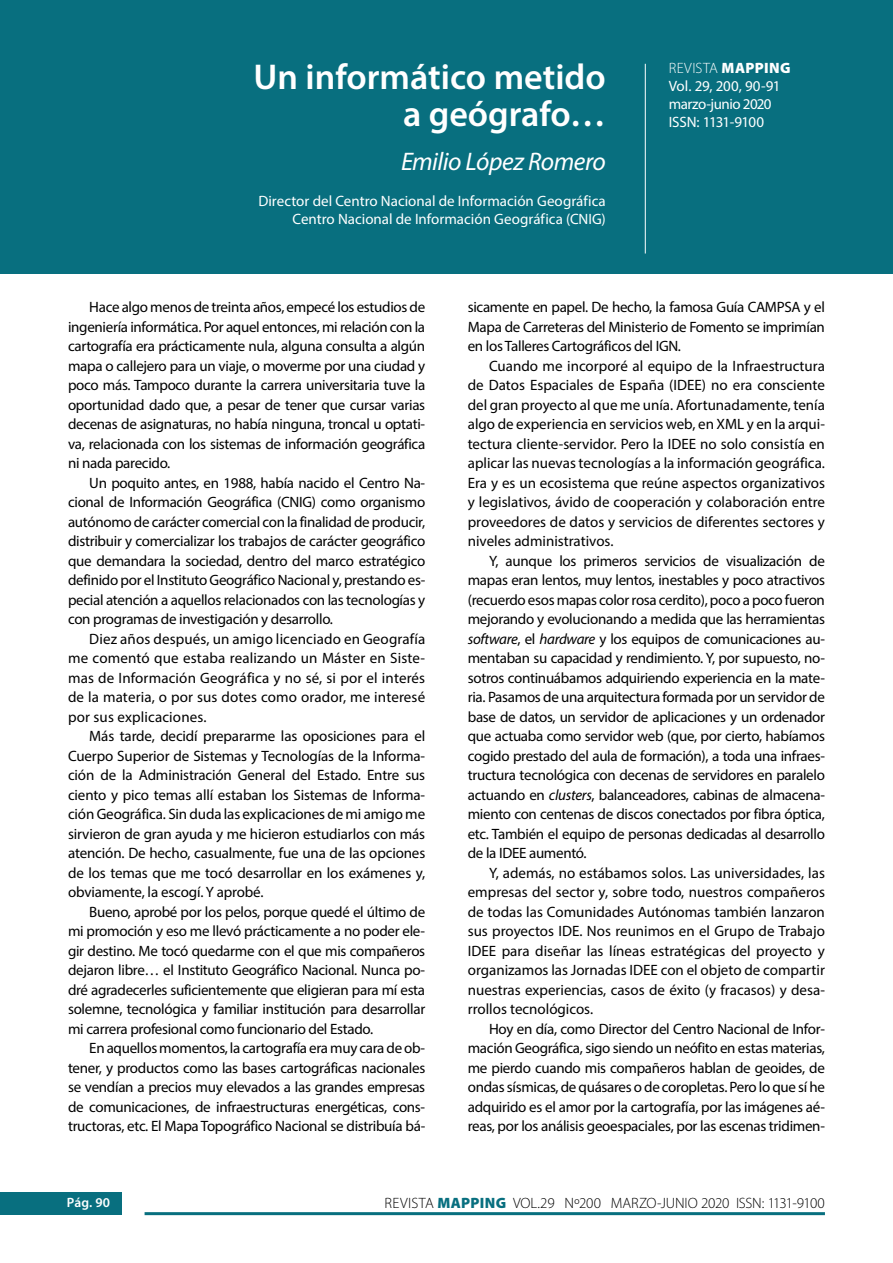
<style>
.page{position:relative;width:893px;height:1263px;background:#fff}
.page>*{position:absolute;margin:0;border:0;box-sizing:border-box;transform-origin:0 0}
.t1{font:600 36px/37.5px "Myriad Pro";color:#fff;text-align:right}
.t2{font:italic 25.5px "Myriad Pro";letter-spacing:-.02em;color:#fff}
.t3{font:15px/19.5px "Myriad Pro";letter-spacing:-.02em;color:#000;text-align:justify}
.t4{font:15px/18px "Myriad Pro";color:#fff;text-align:right}
.t5{font:15px/18px "Myriad Pro";letter-spacing:-.03em;color:#fff}
.t6{font:300 15px "Myriad Pro";letter-spacing:-.01em;color:#000}
.t7{font:600 13.5px "Myriad Pro";color:#fff}
.s1{font-weight:300}
.s2{font-weight:900}
.s3{font-style:italic}
.s4{font-weight:900;color:#086f7f}
</style>
<div class="page">
<div style="left:0;top:1193px;width:121px;height:22px;background:#086f7f"></div>
<hr style="left:145px;top:1212px;width:680px;height:3px;background:#086f7f">
<div style="left:0;top:0;width:893px;height:273px;background:#086f7f"></div>
<hr style="left:645px;top:64px;width:1px;height:189px;background:#fff">
<h1 class="t1" style="left:254px;top:57px;width:354px">Un informático metido a geógrafo…</h1>
<h2 class="t2" style="left:401px;top:146px;width:206px">Emilio López Romero</h2>
<p class="t4" style="left:258px;top:192px;width:349px">Director del Centro Nacional de Información Geográfica<br>Centro Nacional de Información Geográfica (CNIG)</p>
<p class="t5" style="left:669px;top:59px;width:123px"><span class="s1">REVISTA</span> <span class="s2">MAPPING<br></span>Vol. 29, 200, 90-91 marzo-junio 2020<br>ISSN: 1131-9100</p>
<p class="t3" style="left:68px;top:297px;width:359px;text-indent:21px">Hace algo menos de treinta años, empecé los estudios de ingeniería informática. Por aquel entonces, mi relación con la cartografía era prácticamente nula, alguna consulta a algún mapa o callejero para un viaje, o moverme por una ciudad y poco más. Tampoco durante la carrera universitaria tuve la oportunidad dado que, a pesar de tener que cursar varias decenas de asignaturas, no había ninguna, troncal u optati&shy;va, relacionada con los sistemas de información geográfica ni nada parecido.</p>
<p class="t3" style="left:68px;top:472px;width:359px;text-indent:21px">Un poquito antes, en 1988, había nacido el Centro Na&shy;cional de Información Geográfica (CNIG) como organismo autónomo de carácter comercial con la finalidad de producir, distribuir y comercializar los trabajos de carácter geográfico que demandara la sociedad, dentro del marco estratégico definido por el Instituto Geográfico Nacional y, prestando es&shy;pecial atención a aquellos relacionados con las tecnologías y con programas de investigación y desarrollo.</p>
<p class="t3" style="left:68px;top:628px;width:359px;text-indent:21px">Diez años después, un amigo licenciado en Geografía me comentó que estaba realizando un Máster en Siste&shy;mas de Información Geográfica y no sé, si por el interés de la materia, o por sus dotes como orador, me interesé por sus explicaciones.</p>
<p class="t3" style="left:68px;top:726px;width:359px;text-indent:21px">Más tarde, decidí prepararme las oposiciones para el Cuerpo Superior de Sistemas y Tecnologías de la Informa&shy;ción de la Administración General del Estado. Entre sus ciento y pico temas allí estaban los Sistemas de Informa&shy;ción Geográfica. Sin duda las explicaciones de mi amigo me sirvieron de gran ayuda y me hicieron estudiarlos con más atención. De hecho, casualmente, fue una de las opciones de los temas que me tocó desarrollar en los exámenes y, obviamente, la escogí. Y aprobé.</p>
<p class="t3" style="left:68px;top:901px;width:359px;text-indent:21px">Bueno, aprobé por los pelos, porque quedé el último de mi promoción y eso me llevó prácticamente a no poder ele&shy;gir destino. Me tocó quedarme con el que mis compañeros dejaron libre… el Instituto Geográfico Nacional. Nunca po&shy;dré agradecerles suficientemente que eligieran para mí esta solemne, tecnológica y familiar institución para desarrollar mi carrera profesional como funcionario del Estado.</p>
<p class="t3" style="left:68px;top:1038px;width:359px;text-indent:21px">En aquellos momentos, la cartografía era muy cara de ob&shy;tener, y productos como las bases cartográficas nacionales se vendían a precios muy elevados a las grandes empresas de comunicaciones, de infraestructuras energéticas, cons&shy;tructoras, etc. El Mapa Topográfico Nacional se distribuía bá-</p>
<p class="t3" style="left:468px;top:297px;width:359px">sicamente en papel. De hecho, la famosa Guía CAMPSA y el Mapa de Carreteras del Ministerio de Fomento se imprimían en los Talleres Cartográficos del IGN.</p>
<p class="t3" style="left:468px;top:355px;width:359px;text-indent:21px">Cuando me incorporé al equipo de la Infraestructura de Datos Espaciales de España (IDEE) no era consciente del gran proyecto al que me unía. Afortunadamente, tenía algo de experiencia en servicios web, en XML y en la arqui&shy;tectura cliente-servidor. Pero la IDEE no solo consistía en aplicar las nuevas tecnologías a la información geográfica.<br>Era y es un ecosistema que reúne aspectos organizativos y legislativos, ávido de cooperación y colaboración entre proveedores de datos y servicios de diferentes sectores y niveles administrativos.</p>
<p class="t3" style="left:468px;top:550px;width:359px;text-indent:21px">Y, aunque los primeros servicios de visualización de mapas eran lentos, muy lentos, inestables y poco atractivos (recuerdo esos mapas color rosa cerdito), poco a poco fueron mejorando y evolucionando a medida que las herramientas <span class="s3">software</span>, el <span class="s3">hardware</span> y los equipos de comunicaciones au&shy;mentaban su capacidad y rendimiento. Y, por supuesto, no&shy;sotros continuábamos adquiriendo experiencia en la mate&shy;ria. Pasamos de una arquitectura formada por un servidor de base de datos, un servidor de aplicaciones y un ordenador que actuaba como servidor web (que, por cierto, habíamos cogido prestado del aula de formación), a toda una infraes&shy;tructura tecnológica con decenas de servidores en paralelo actuando en <span class="s3">clusters</span>, balanceadores, cabinas de almacena&shy;miento con centenas de discos conectados por fibra óptica, etc. También el equipo de personas dedicadas al desarrollo de la IDEE aumentó.</p>
<p class="t3" style="left:468px;top:862px;width:359px;text-indent:21px">Y, además, no estábamos solos. Las universidades, las empresas del sector y, sobre todo, nuestros compañeros de todas las Comunidades Autónomas también lanzaron sus proyectos IDE. Nos reunimos en el Grupo de Trabajo IDEE para diseñar las líneas estratégicas del proyecto y organizamos las Jornadas IDEE con el objeto de compartir nuestras experiencias, casos de éxito (y fracasos) y desa&shy;rrollos tecnológicos.</p>
<p class="t3" style="left:468px;top:1018px;width:359px;text-indent:21px">Hoy en día, como Director del Centro Nacional de Infor&shy;mación Geográfica, sigo siendo un neófito en estas materias, me pierdo cuando mis compañeros hablan de geoides, de ondas sísmicas, de quásares o de coropletas. Pero lo que sí he adquirido es el amor por la cartografía, por las imágenes aé&shy;reas, por los análisis geoespaciales, por las escenas tridimen-</p>
<p class="t7" style="left:67px;top:1194px;width:45px">Pág. 90</p>
<p class="t6" style="left:385px;top:1194px;width:442px">REVISTA <span class="s4">MAPPING</span> VOL.29 Nº200 MARZO-JUNIO 2020 ISSN: 1131-9100</p>
</div>
